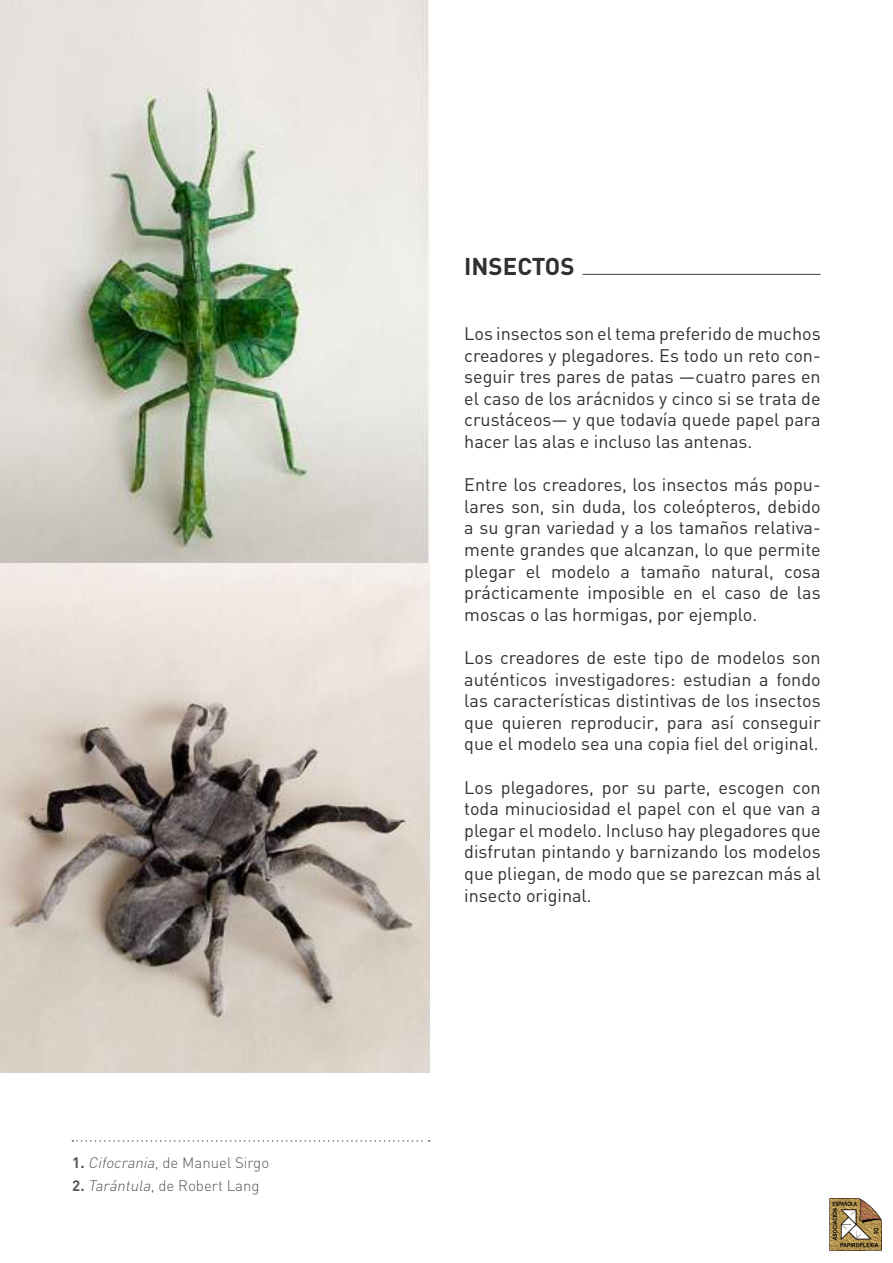
<style>
.page{position:relative;width:893px;height:1263px;background:#fff}
.page>*{position:absolute;margin:0;border:0;box-sizing:border-box;transform-origin:0 0}
.t1{font:700 24px "DIN";color:#312f30}
.t2{font:18px/21.6px "DIN";color:#312f30;text-align:justify}
.t3{font:300 15px "DIN";color:#57585a}
.s1{font-weight:700}
.s2{font-style:italic}
</style>
<div class="page">
<img style="left:829px;top:1198px;width:52px;height:52px">
<hr style="left:583px;top:274px;width:238px;height:1px;background:#57585a">
<svg style="left:72px;top:1140px;width:358px;height:2px"></svg>
<img style="left:0;top:0;width:429px;height:1073px">
<p class="t3" style="left:72px;top:1153px;width:198px"><span class="s1">1.</span> <span class="s2">Cifocrania</span>, de Manuel Sirgo</p>
<p class="t3" style="left:72px;top:1176px;width:189px"><span class="s1">2.</span> <span class="s2">Tarántula</span>, de Robert Lang</p>
<h1 class="t1" style="left:464px;top:251px;width:112px">INSECTOS</h1>
<p class="t2" style="left:464px;top:322px;width:358px">Los insectos son el tema preferido de muchos creadores y plegadores. Es todo un reto con&shy;seguir tres pares de patas —cuatro pares en el caso de los arácnidos y cinco si se trata de crustáceos— y que todavía quede papel para hacer las alas e incluso las antenas.</p>
<p class="t2" style="left:464px;top:473px;width:358px">Entre los creadores, los insectos más popu&shy;lares son, sin duda, los coleópteros, debido a su gran variedad y a los tamaños relativa&shy;mente grandes que alcanzan, lo que permite plegar el modelo a tamaño natural, cosa prácticamente imposible en el caso de las moscas o las hormigas, por ejemplo.</p>
<p class="t2" style="left:464px;top:646px;width:358px">Los creadores de este tipo de modelos son auténticos investigadores: estudian a fondo las características distintivas de los insectos que quieren reproducir, para así conseguir que el modelo sea una copia fiel del original.</p>
<p class="t2" style="left:464px;top:776px;width:358px">Los plegadores, por su parte, escogen con toda minuciosidad el papel con el que van a plegar el modelo. Incluso hay plegadores que disfrutan pintando y barnizando los modelos que pliegan, de modo que se parezcan más al insecto original.</p>
</div>
